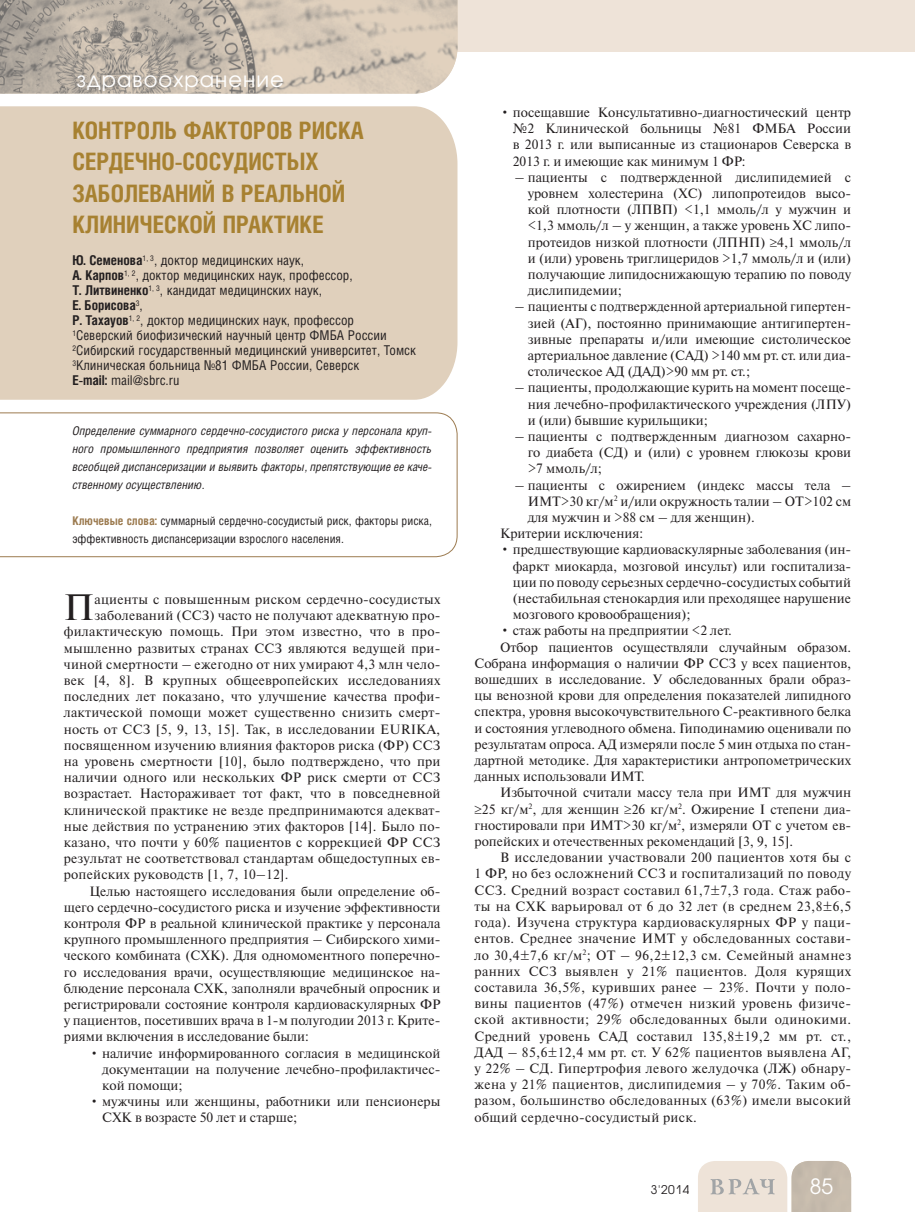
<style>
.page{position:relative;width:915px;height:1212px;background:#fff}
.page>*{position:absolute;margin:0;border:0;box-sizing:border-box;transform-origin:0 0}
.t1{font:36.6px "Newton C";color:#231f20}
.t2{font:700 24px/31.5px "Helios Cond";color:#a78131}
.t3{font:21px "Avant Garde Gothic C";letter-spacing:.05em;color:#fff}
.t4{font:13.5px/16.2px "Newton C";color:#231f20;text-align:justify}
.t5{font:13.5px "Newton C";letter-spacing:.025em;color:#231f20}
.t6{font:13.5px/15px "Helios Cond";color:#231f20}
.t7{font:italic 12px/18px "Helios Cond";color:#231f20;text-align:justify}
.t8{font:12px/18px "Helios Cond";color:#231f20}
.t9{font:12px "Avant Garde Gothic C";color:#231f20}
.s1{font-weight:700}
.s2{font-weight:700;color:#9c7b50}
</style>
<div class="page">
<div style="left:0;top:0;width:914px;height:51px;background:#eee3d8"></div>
<svg style="left:698px;top:1161px;width:152px;height:51px;background:#dcd2c7"></svg>
<svg style="left:0;top:0;width:414px;height:94px;background:#bfb4a7"></svg>
<img style="left:414px;top:0;width:43px;height:94px">
<div style="left:0;top:106px;width:457px;height:294px;background:#e0d0bc"></div>
<svg style="left:0;top:412px;width:457px;height:145px"></svg>
<h3 class="t3" style="left:77px;top:70px;width:209px">здравоохранение</h3>
<h2 class="t2" style="left:72px;top:117px;width:293px">КОНТРОЛЬ ФАКТОРОВ РИСКА<br>СЕРДЕЧНО-СОСУДИСТЫХ<br>ЗАБОЛЕВАНИЙ В РЕАЛЬНОЙ<br>КЛИНИЧЕСКОЙ ПРАКТИКЕ</h2>
<p class="t6" style="left:72px;top:254px;width:345px"><span class="s1">Ю. Семенова</span><sup>1,</sup> <sup>3</sup>, доктор медицинских наук,<br><span class="s1">А. Карпов</span><sup>1,</sup> <sup>2</sup>, доктор медицинских наук, профессор,<br><span class="s1">Т. Литвиненко</span><sup>1,</sup> <sup>3</sup>, кандидат медицинских наук,<br><span class="s1">Е. Борисова</span><sup>3</sup>,<br><span class="s1">Р. Тахауов</span><sup>1,</sup> <sup>2</sup>, доктор медицинских наук, профессор <sup>1</sup>Северский биофизический научный центр ФМБА России <sup>2</sup>Сибирский государственный медицинский университет, Томск <sup>3</sup>Клиническая больница №81 ФМБА России, Северск<br><span class="s1">E-mail:</span> mail@sbrc.ru</p>
<p class="t7" style="left:72px;top:423px;width:361px">Определение суммарного сердечно-сосудистого риска у персонала круп&shy;ного промышленного предприятия позволяет оценить эффективность всеобщей диспансеризации и выявить факторы, препятствующие ее каче&shy;ственному осуществлению.</p>
<p class="t8" style="left:72px;top:513px;width:361px"><span class="s2">Ключевые слова:</span> суммарный сердечно-сосудистый риск, факторы риска, эффективность диспансеризации взрослого населения.</p>
<h1 class="t1" style="left:64px;top:594px;width:32px">П</h1>
<p class="t4" style="left:95px;top:592px;width:347px">ациенты с повышенным риском сердечно-сосудистых</p>
<p class="t4" style="left:95px;top:609px;width:347px">заболеваний (ССЗ) часто не получают адекватную про-</p>
<p class="t4" style="left:64px;top:625px;width:378px">филактическую помощь. При этом известно, что в про-</p>
<p class="t4" style="left:64px;top:641px;width:378px">мышленно развитых странах ССЗ являются ведущей при-</p>
<p class="t4" style="left:64px;top:657px;width:378px">чиной смертности – ежегодно от них умирают 4,3 млн чело-</p>
<p class="t4" style="left:64px;top:673px;width:378px">век [4, 8]. В крупных общеевропейских исследованиях</p>
<p class="t4" style="left:64px;top:690px;width:378px">последних лет показано, что улучшение качества профи-</p>
<p class="t4" style="left:64px;top:706px;width:378px">лактической помощи может существенно снизить смерт-</p>
<p class="t4" style="left:64px;top:722px;width:378px">ность от ССЗ [5, 9, 13, 15]. Так, в исследовании EURIKA,</p>
<p class="t4" style="left:64px;top:738px;width:378px">посвященном изучению влияния факторов риска (ФР) ССЗ</p>
<p class="t4" style="left:64px;top:754px;width:378px">на уровень смертности [10], было подтверждено, что при</p>
<p class="t4" style="left:64px;top:771px;width:378px">наличии одного или нескольких ФР риск смерти от ССЗ</p>
<p class="t4" style="left:64px;top:787px;width:378px">возрастает. Настораживает тот факт, что в повседневной</p>
<p class="t4" style="left:64px;top:803px;width:378px">клинической практике не везде предпринимаются адекват-</p>
<p class="t4" style="left:64px;top:819px;width:378px">ные действия по устранению этих факторов [14]. Было по-</p>
<p class="t4" style="left:64px;top:835px;width:378px">казано, что почти у 60% пациентов с коррекцией ФР ССЗ</p>
<p class="t4" style="left:64px;top:852px;width:378px">результат не соответствовал стандартам общедоступных ев-</p>
<p class="t4" style="left:64px;top:868px;width:226px">ропейских руководств [1, 7, 10–12].</p>
<p class="t4" style="left:89px;top:884px;width:352px">Целью настоящего исследования были определение об-</p>
<p class="t4" style="left:64px;top:900px;width:378px">щего сердечно-сосудистого риска и изучение эффективности</p>
<p class="t4" style="left:64px;top:916px;width:378px">контроля ФР в реальной клинической практике у персонала</p>
<p class="t4" style="left:64px;top:933px;width:378px">крупного промышленного предприятия – Сибирского хими-</p>
<p class="t4" style="left:64px;top:949px;width:378px">ческого комбината (СХК). Для одномоментного поперечно-</p>
<p class="t4" style="left:64px;top:965px;width:378px">го исследования врачи, осуществляющие медицинское на-</p>
<p class="t4" style="left:64px;top:981px;width:378px">блюдение персонала СХК, заполняли врачебный опросник и</p>
<p class="t4" style="left:64px;top:997px;width:378px">регистрировали состояние контроля кардиоваскулярных ФР</p>
<p class="t4" style="left:64px;top:1014px;width:378px">у пациентов, посетивших врача в 1-м полугодии 2013 г. Крите-</p>
<p class="t4" style="left:64px;top:1030px;width:246px">риями включения в исследование были:</p>
<p class="t4" style="left:102px;top:1046px;width:340px;text-indent:-13px">• наличие информированного согласия в медицинской документации на получение лечебно-профилактичес&shy;кой помощи;</p>
<p class="t4" style="left:102px;top:1095px;width:340px;text-indent:-13px">• мужчины или женщины, работники или пенсионеры<br>СХК в возрасте 50 лет и старше;</p>
<p class="t4" style="left:512px;top:106px;width:340px;text-indent:-13px">• посещавшие Консультативно-диагностический центр №2 Клинической больницы №81 ФМБА России в 2013 г. или выписанные из стационаров Северска в 2013 г. и имеющие как минимум 1 ФР:</p>
<p class="t4" style="left:527px;top:170px;width:325px;text-indent:-13px">– пациенты с подтвержденной дислипидемией с уровнем холестерина (ХС) липопротеидов высо&shy;кой плотности (ЛПВП) &lt;1,1 ммоль/л у мужчин и &lt;1,3 ммоль/л – у женщин, а также уровень ХС липо&shy;протеидов низкой плотности (ЛПНП) ≥4,1 ммоль/л и (или) уровень триглицеридов &gt;1,7 ммоль/л и (или) получающие липидоснижающую терапию по поводу дислипидемии;</p>
<p class="t4" style="left:527px;top:300px;width:325px;text-indent:-13px">– пациенты с подтвержденной артериальной гипертен&shy;зией (АГ), постоянно принимающие антигипертен&shy;зивные препараты и/или имеющие систолическое артериальное давление (САД) &gt;140 мм рт. ст. или диа&shy;столическое АД (ДАД)&gt;90 мм рт. ст.;</p>
<p class="t4" style="left:527px;top:381px;width:325px;text-indent:-13px">– пациенты, продолжающие курить на момент посеще&shy;ния лечебно-профилактического учреждения (ЛПУ) и (или) бывшие курильщики;</p>
<p class="t4" style="left:527px;top:430px;width:325px;text-indent:-13px">– пациенты с подтвержденным диагнозом сахарно&shy;го диабета (СД) и (или) с уровнем глюкозы крови &gt;7 ммоль/л;</p>
<p class="t4" style="left:514px;top:478px;width:337px">– пациенты с ожирением (индекс массы тела –</p>
<p class="t4" style="left:527px;top:494px;width:325px">ИМТ&gt;30 кг/м<sup>2</sup> и/или окружность талии – ОТ&gt;102 см</p>
<p class="t4" style="left:527px;top:511px;width:228px">для мужчин и &gt;88 см – для женщин).</p>
<p class="t4" style="left:500px;top:527px;width:144px">Критерии исключения:</p>
<p class="t4" style="left:512px;top:543px;width:340px;text-indent:-13px">• предшествующие кардиоваскулярные заболевания (ин&shy;фаркт миокарда, мозговой инсульт) или госпитализа&shy;ции по поводу серьезных сердечно-сосудистых событий (нестабильная стенокардия или преходящее нарушение мозгового кровообращения);</p>
<p class="t4" style="left:500px;top:624px;width:233px">• стаж работы на предприятии &lt;2 лет.</p>
<p class="t4" style="left:500px;top:640px;width:352px">Отбор пациентов осуществляли случайным образом.</p>
<p class="t4" style="left:474px;top:656px;width:378px">Собрана информация о наличии ФР ССЗ у всех пациентов,</p>
<p class="t4" style="left:474px;top:673px;width:378px">вошедших в исследование. У обследованных брали образ-</p>
<p class="t4" style="left:474px;top:689px;width:378px">цы венозной крови для определения показателей липидного</p>
<p class="t4" style="left:474px;top:705px;width:378px">спектра, уровня высокочувствительного С-реактивного белка</p>
<p class="t4" style="left:474px;top:721px;width:378px">и состояния углеводного обмена. Гиподинамию оценивали по</p>
<p class="t4" style="left:474px;top:737px;width:378px">результатам опроса. АД измеряли после 5 мин отдыха по стан-</p>
<p class="t4" style="left:474px;top:754px;width:378px">дартной методике. Для характеристики антропометрических</p>
<p class="t4" style="left:474px;top:770px;width:172px">данных использовали ИМТ.</p>
<p class="t4" style="left:500px;top:786px;width:352px">Избыточной считали массу тела при ИМТ для мужчин</p>
<p class="t4" style="left:474px;top:802px;width:378px">≥25 кг/м<sup>2</sup>, для женщин ≥26 кг/м<sup>2</sup>. Ожирение I степени диа-</p>
<p class="t4" style="left:474px;top:818px;width:378px">гностировали при ИМТ&gt;30 кг/м<sup>2</sup>, измеряли ОТ с учетом ев-</p>
<p class="t4" style="left:474px;top:835px;width:320px">ропейских и отечественных рекомендаций [3, 9, 15].</p>
<p class="t5" style="left:500px;top:853px;width:352px">В исследовании участвовали 200 пациентов хотя бы с</p>
<p class="t5" style="left:474px;top:869px;width:378px">1 ФР, но без осложнений ССЗ и госпитализаций по поводу</p>
<p class="t5" style="left:474px;top:885px;width:378px">ССЗ. Средний возраст составил 61,7±7,3 года. Стаж рабо-</p>
<p class="t5" style="left:474px;top:901px;width:378px">ты на СХК варьировал от 6 до 32 лет (в среднем 23,8±6,5</p>
<p class="t5" style="left:474px;top:917px;width:378px">года). Изучена структура кардиоваскулярных ФР у паци-</p>
<p class="t5" style="left:474px;top:934px;width:378px">ентов. Среднее значение ИМТ у обследованных состави-</p>
<p class="t5" style="left:474px;top:950px;width:378px">ло 30,4±7,6 кг/м<sup>2</sup>; ОТ – 96,2±12,3 см. Семейный анамнез</p>
<p class="t5" style="left:474px;top:966px;width:378px">ранних ССЗ выявлен у 21% пациентов. Доля курящих</p>
<p class="t5" style="left:474px;top:982px;width:378px">составила 36,5%, куривших ранее – 23%. Почти у поло-</p>
<p class="t5" style="left:474px;top:998px;width:378px">вины пациентов (47%) отмечен низкий уровень физиче-</p>
<p class="t5" style="left:474px;top:1015px;width:378px">ской активности; 29% обследованных были одинокими.</p>
<p class="t5" style="left:474px;top:1031px;width:378px">Средний уровень САД составил 135,8±19,2 мм рт. ст.,</p>
<p class="t5" style="left:474px;top:1047px;width:378px">ДАД – 85,6±12,4 мм рт. ст. У 62% пациентов выявлена АГ,</p>
<p class="t5" style="left:474px;top:1063px;width:378px">у 22% – СД. Гипертрофия левого желудочка (ЛЖ) обнару-</p>
<p class="t5" style="left:474px;top:1079px;width:378px">жена у 21% пациентов, дислипидемия – у 70%. Таким об-</p>
<p class="t5" style="left:474px;top:1096px;width:378px">разом, большинство обследованных (63%) имели высокий</p>
<p class="t5" style="left:474px;top:1112px;width:224px">общий сердечно-сосудистый риск.</p>
<p class="t9" style="left:650px;top:1184px;width:40px">3'2014</p>
<h3 class="t3" style="left:809px;top:1177px;width:25px">85</h3>
</div>
